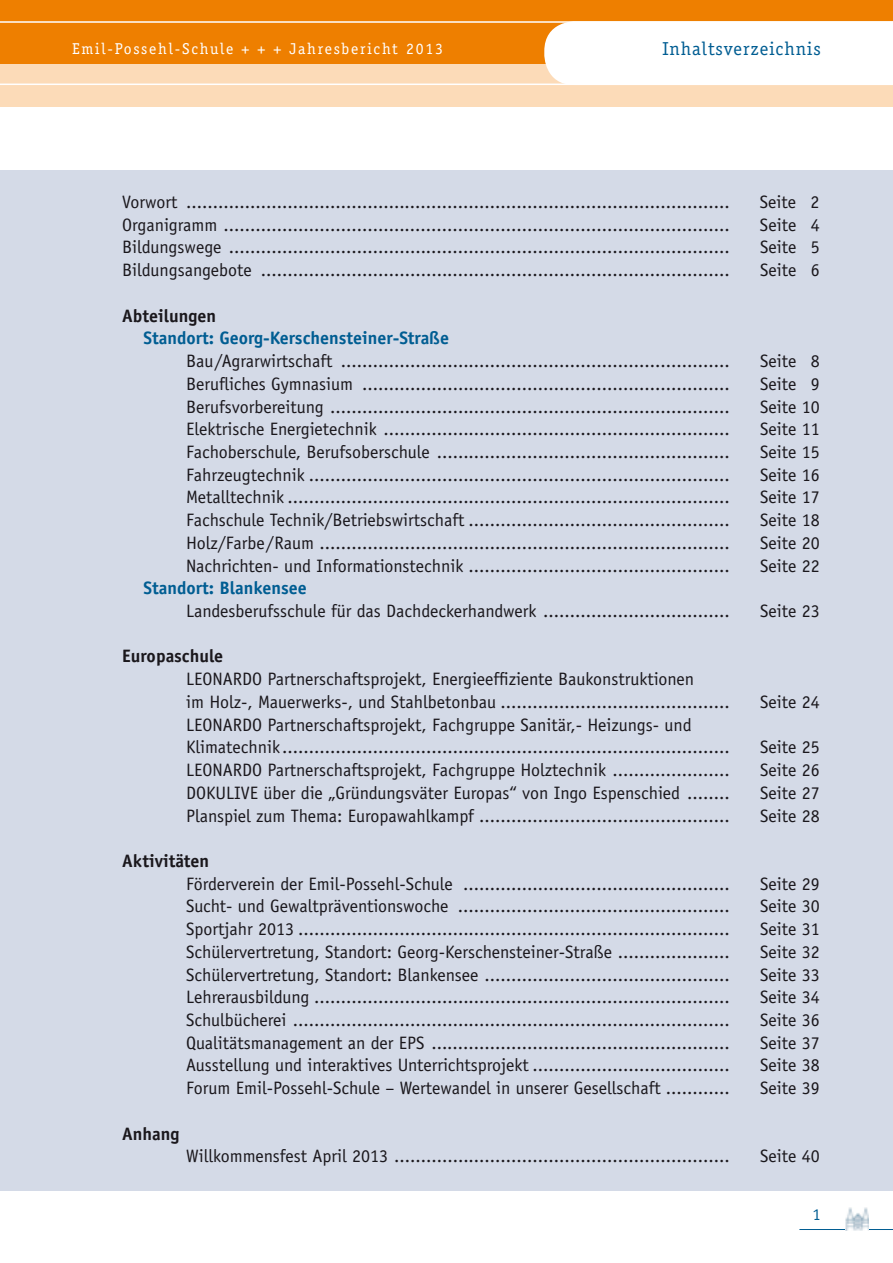
<style>
.page{position:relative;width:893px;height:1263px;background:#fff}
.page>*{position:absolute;margin:0;border:0;box-sizing:border-box;transform-origin:0 0}
.t1{font:18.75px "Officina Serif";letter-spacing:.05em;color:#005d92}
.t2{font:18px/22.6px "Officina Sans";color:#1a171c}
.t3{font:700 18px "Officina Sans";color:#005d92}
.t4{font:700 18px "Officina Sans";color:#1a171c}
.t5{font:16.5px "Officina Sans";color:#005d92}
.t6{font:15.75px "Officina Serif";letter-spacing:.11em;color:#fff}
</style>
<div class="page">
<hr style="left:799px;top:1229px;width:94px;height:1px;background:#005d92">
<img style="left:845px;top:1207px;width:23px;height:24px">
<div style="left:0;top:0;width:893px;height:64px;background:#ee7f00"></div>
<div style="left:0;top:64px;width:893px;height:42px;background:#fcdbb8"></div>
<div style="left:0;top:170px;width:893px;height:1021px;background:#d4dae7"></div>
<svg style="left:0;top:21px;width:893px;height:64px"></svg>
<p class="t6" style="left:72px;top:43px;width:372px">Emil-Possehl-Schule + + + Jahresbericht 2013</p>
<p class="t1" style="left:662px;top:42px;width:160px">Inhaltsverzeichnis</p>
<p class="t2" style="left:122px;top:193px;width:609px">Vorwort ......................................................................................................</p>
<p class="t2" style="left:760px;top:193px;width:61px">Seite 2</p>
<p class="t2" style="left:122px;top:215px;width:609px">Organigramm ...............................................................................................</p>
<p class="t2" style="left:760px;top:215px;width:61px">Seite 4</p>
<p class="t2" style="left:122px;top:238px;width:609px">Bildungswege ..............................................................................................</p>
<p class="t2" style="left:760px;top:238px;width:61px">Seite 5</p>
<p class="t2" style="left:122px;top:261px;width:609px">Bildungsangebote ........................................................................................</p>
<p class="t2" style="left:760px;top:261px;width:61px">Seite 6</p>
<p class="t4" style="left:122px;top:309px;width:95px">Abteilungen</p>
<p class="t3" style="left:144px;top:332px;width:307px">Standort: Georg-Kerschensteiner-Straße</p>
<p class="t2" style="left:186px;top:352px;width:545px">Bau/Agrarwirtschaft .........................................................................</p>
<p class="t2" style="left:760px;top:352px;width:61px">Seite 8</p>
<p class="t2" style="left:186px;top:374px;width:545px">Berufliches Gymnasium .....................................................................</p>
<p class="t2" style="left:760px;top:374px;width:61px">Seite 9</p>
<p class="t2" style="left:186px;top:397px;width:545px">Berufsvorbereitung ...........................................................................</p>
<p class="t2" style="left:760px;top:397px;width:61px">Seite 10</p>
<p class="t2" style="left:186px;top:420px;width:545px">Elektrische Energietechnik .................................................................</p>
<p class="t2" style="left:760px;top:420px;width:61px">Seite 11</p>
<p class="t2" style="left:186px;top:442px;width:545px">Fachoberschule, Berufsoberschule .......................................................</p>
<p class="t2" style="left:760px;top:442px;width:61px">Seite 15</p>
<p class="t2" style="left:186px;top:465px;width:545px">Fahrzeugtechnik ...............................................................................</p>
<p class="t2" style="left:760px;top:465px;width:61px">Seite 16</p>
<p class="t2" style="left:186px;top:488px;width:545px">Metalltechnik ...................................................................................</p>
<p class="t2" style="left:760px;top:488px;width:61px">Seite 17</p>
<p class="t2" style="left:186px;top:511px;width:545px">Fachschule Technik/Betriebswirtschaft .................................................</p>
<p class="t2" style="left:760px;top:511px;width:61px">Seite 18</p>
<p class="t2" style="left:186px;top:533px;width:545px">Holz/Farbe/Raum .............................................................................</p>
<p class="t2" style="left:760px;top:533px;width:61px">Seite 20</p>
<p class="t2" style="left:186px;top:556px;width:545px">Nachrichten- und Informationstechnik .................................................</p>
<p class="t2" style="left:760px;top:556px;width:61px">Seite 22</p>
<p class="t3" style="left:144px;top:581px;width:165px">Standort: Blankensee</p>
<p class="t2" style="left:186px;top:601px;width:545px">Landesberufsschule für das Dachdeckerhandwerk ...................................</p>
<p class="t2" style="left:760px;top:601px;width:61px">Seite 23</p>
<p class="t4" style="left:122px;top:650px;width:102px">Europaschule</p>
<p class="t2" style="left:186px;top:670px;width:545px">LEONARDO Partnerschaftsprojekt, Energieeffiziente Baukonstruktionen<br>im Holz-, Mauerwerks-, und Stahlbetonbau ...........................................</p>
<p class="t2" style="left:760px;top:692px;width:61px">Seite 24</p>
<p class="t2" style="left:186px;top:715px;width:545px">LEONARDO Partnerschaftsprojekt, Fachgruppe Sanitär,- Heizungs- und<br>Klimatechnik ....................................................................................</p>
<p class="t2" style="left:760px;top:738px;width:61px">Seite 25</p>
<p class="t2" style="left:186px;top:760px;width:545px">LEONARDO Partnerschaftsprojekt, Fachgruppe Holztechnik ......................</p>
<p class="t2" style="left:760px;top:760px;width:61px">Seite 26</p>
<p class="t2" style="left:186px;top:783px;width:545px">DOKULIVE über die „Gründungsväter Europas“ von Ingo Espenschied ........</p>
<p class="t2" style="left:760px;top:783px;width:61px">Seite 27</p>
<p class="t2" style="left:186px;top:806px;width:545px">Planspiel zum Thema: Europawahlkampf ...............................................</p>
<p class="t2" style="left:760px;top:806px;width:61px">Seite 28</p>
<p class="t4" style="left:122px;top:854px;width:88px">Aktivitäten</p>
<p class="t2" style="left:186px;top:874px;width:545px">Förderverein der Emil-Possehl-Schule ..................................................</p>
<p class="t2" style="left:760px;top:874px;width:61px">Seite 29</p>
<p class="t2" style="left:186px;top:897px;width:545px">Sucht- und Gewaltpräventionswoche ...................................................</p>
<p class="t2" style="left:760px;top:897px;width:61px">Seite 30</p>
<p class="t2" style="left:186px;top:919px;width:545px">Sportjahr 2013 .................................................................................</p>
<p class="t2" style="left:760px;top:919px;width:61px">Seite 31</p>
<p class="t2" style="left:186px;top:942px;width:545px">Schülervertretung, Standort: Georg-Kerschensteiner-Straße .....................</p>
<p class="t2" style="left:760px;top:942px;width:61px">Seite 32</p>
<p class="t2" style="left:186px;top:965px;width:545px">Schülervertretung, Standort: Blankensee ..............................................</p>
<p class="t2" style="left:760px;top:965px;width:61px">Seite 33</p>
<p class="t2" style="left:186px;top:988px;width:545px">Lehrerausbildung ..............................................................................</p>
<p class="t2" style="left:760px;top:988px;width:61px">Seite 34</p>
<p class="t2" style="left:186px;top:1010px;width:545px">Schulbücherei ..................................................................................</p>
<p class="t2" style="left:760px;top:1010px;width:61px">Seite 36</p>
<p class="t2" style="left:186px;top:1033px;width:545px">Qualitätsmanagement an der EPS ........................................................</p>
<p class="t2" style="left:760px;top:1033px;width:61px">Seite 37</p>
<p class="t2" style="left:186px;top:1056px;width:545px">Ausstellung und interaktives Unterrichtsprojekt .....................................</p>
<p class="t2" style="left:760px;top:1056px;width:61px">Seite 38</p>
<p class="t2" style="left:186px;top:1078px;width:545px">Forum Emil-Possehl-Schule – Wertewandel in unserer Gesellschaft ............</p>
<p class="t2" style="left:760px;top:1078px;width:61px">Seite 39</p>
<p class="t4" style="left:122px;top:1127px;width:59px">Anhang</p>
<p class="t2" style="left:186px;top:1147px;width:545px">Willkommensfest April 2013 ...............................................................</p>
<p class="t2" style="left:760px;top:1147px;width:61px">Seite 40</p>
<p class="t5" style="left:812px;top:1208px;width:10px">1</p>
</div>
